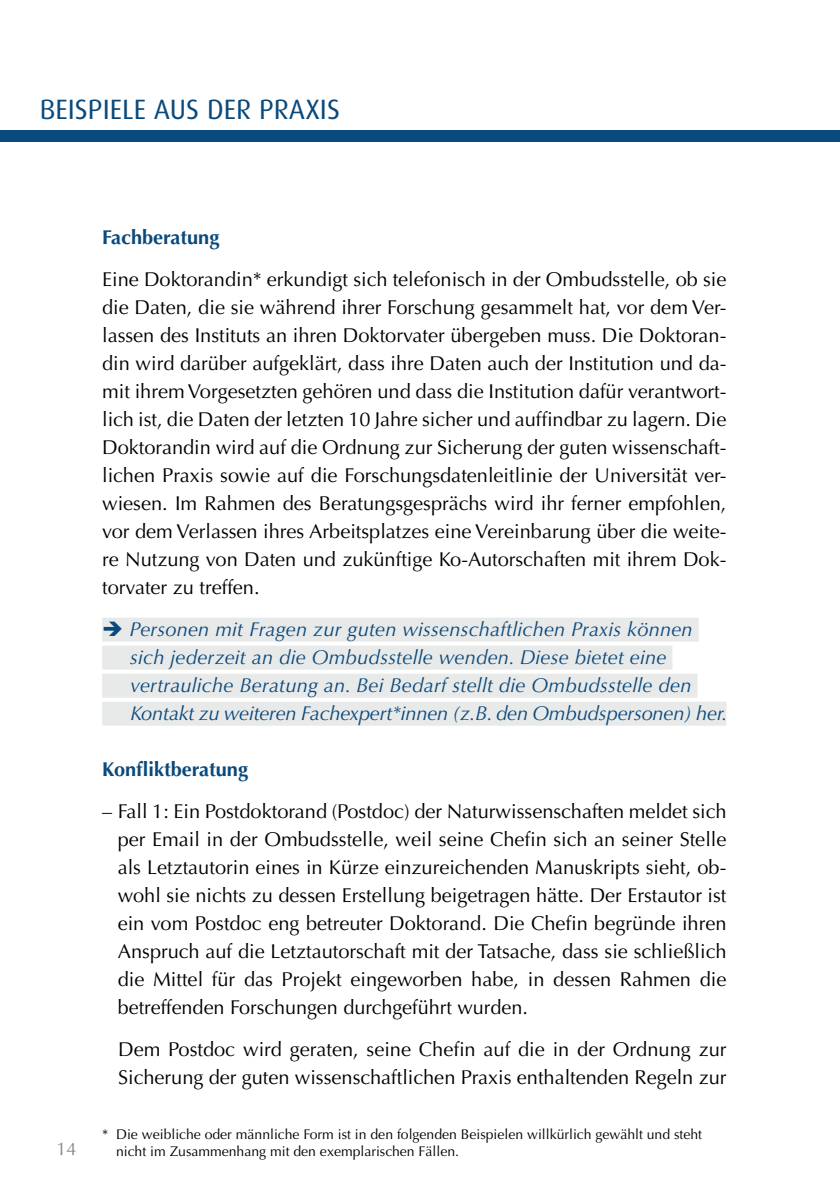
<style>
.page{position:relative;width:840px;height:1191px;background:#fff}
.page>*{position:absolute;margin:0;border:0;box-sizing:border-box;transform-origin:0 0}
.Head_links{font:28px "Dax";color:#0a497b}
.Fließ{font:20px/28px "Optima LT";color:#000;text-align:justify}
.Fließ_in_weiß{font:italic 20px "Optima LT";letter-spacing:.01em;color:#0a497b}
.Fließ_in_weiß-2{font:italic 20px "Optima LT";letter-spacing:-.01em;color:#0a497b}
.Fließ_Bold{font:700 20px "Optima LT";color:#0a497b}
.t1{font:18px "Optima LT";color:#878988}
.Fließ-2{font:14px "Optima LT";color:#000}
</style>
<div class="page">
<div style="left:0;top:130px;width:839px;height:12px;background:#0a497b"></div>
<div style="left:102px;top:617px;width:596px;height:24px;background:#e8e9e9"></div>
<div style="left:102px;top:645px;width:570px;height:24px;background:#e8e9e9"></div>
<div style="left:102px;top:673px;width:595px;height:24px;background:#e8e9e9"></div>
<div style="left:102px;top:701px;width:624px;height:24px;background:#e8e9e9"></div>
<p class="Head_links" style="left:40px;top:94px;width:301px">BEISPIELE AUS DER PRAXIS</p>
<p class="Fließ_Bold" style="left:102px;top:225px;width:119px">Fachberatung</p>
<p class="Fließ" style="left:102px;top:265px;width:625px">Eine Doktorandin* erkundigt sich telefonisch in der Ombudsstelle, ob sie die Daten, die sie während ihrer Forschung gesammelt hat, vor dem Ver&shy;lassen des Instituts an ihren Doktorvater übergeben muss. Die Doktoran&shy;din wird darüber aufgeklärt, dass ihre Daten auch der Institution und da&shy;mit ihrem Vorgesetzten gehören und dass die Institution dafür verantwort&shy;lich ist, die Daten der letzten 10 Jahre sicher und auffindbar zu lagern. Die Doktorandin wird auf die Ordnung zur Sicherung der guten wissenschaft&shy;lichen Praxis sowie auf die Forschungsdatenleitlinie der Universität ver&shy;wiesen. Im Rahmen des Beratungsgesprächs wird ihr ferner empfohlen, vor dem Verlassen ihres Arbeitsplatzes eine Vereinbarung über die weite&shy;re Nutzung von Daten und zukünftige Ko-Autorschaften mit ihrem Dok&shy;torvater zu treffen.</p>
<p class="Fließ_in_weiß" style="left:102px;top:617px;width:591px">➔ Personen mit Fragen zur guten wissenschaftlichen Praxis können</p>
<p class="Fließ_in_weiß" style="left:130px;top:645px;width:537px">sich jederzeit an die Ombudsstelle wenden. Diese bietet eine</p>
<p class="Fließ_in_weiß" style="left:130px;top:673px;width:562px">vertrauliche Beratung an. Bei Bedarf stellt die Ombudsstelle den</p>
<p class="Fließ_in_weiß-2" style="left:130px;top:701px;width:598px">Kontakt zu weiteren Fachexpert*innen (z.B. den Ombudspersonen) her.</p>
<p class="Fließ_Bold" style="left:102px;top:757px;width:147px">Konfliktberatung</p>
<p class="Fließ" style="left:118px;top:797px;width:610px;text-indent:-16px">– Fall 1: Ein Postdoktorand (Postdoc) der Naturwissenschaften meldet sich per Email in der Ombudsstelle, weil seine Chefin sich an seiner Stelle als Letztautorin eines in Kürze einzureichenden Manuskripts sieht, ob&shy;wohl sie nichts zu dessen Erstellung beigetragen hätte. Der Erstautor ist ein vom Postdoc eng betreuter Doktorand. Die Chefin begründe ihren Anspruch auf die Letztautorschaft mit der Tatsache, dass sie schließlich die Mittel für das Projekt eingeworben habe, in dessen Rahmen die betreffenden Forschungen durchgeführt wurden.</p>
<p class="Fließ" style="left:118px;top:1035px;width:609px">Dem Postdoc wird geraten, seine Chefin auf die in der Ordnung zur<br>Sicherung der guten wissenschaftlichen Praxis enthaltenden Regeln zur</p>
<p class="Fließ-2" style="left:102px;top:1126px;width:601px">* Die weibliche oder männliche Form ist in den folgenden Beispielen willkürlich gewählt und steht</p>
<p class="t1" style="left:56px;top:1138px;width:22px">14</p>
<p class="Fließ-2" style="left:116px;top:1143px;width:344px">nicht im Zusammenhang mit den exemplarischen Fällen.</p>
</div>
